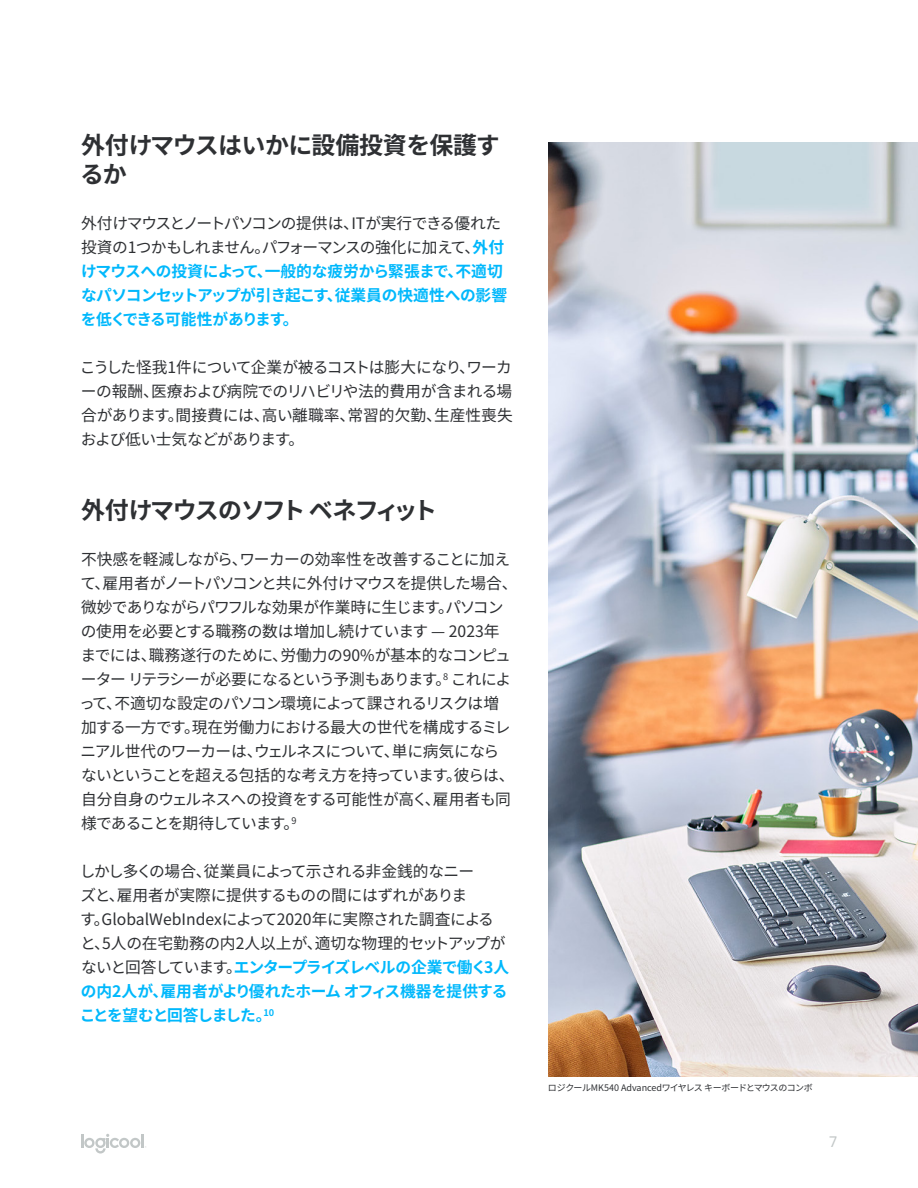
<style>
.page{position:relative;width:918px;height:1188px;background:#fff}
.page>*{position:absolute;margin:0;border:0;box-sizing:border-box;transform-origin:0 0}
.Header_1{font:700 24px/28.5px "Noto Sans CJ Kjp";letter-spacing:-.04em;color:#2e3033}
.Header_1-2{font:700 24px "Noto Sans CJ Kjp";letter-spacing:-.075em;color:#2e3033}
.t1{font:15.75px/24px "Noto Sans CJ Kjp";letter-spacing:-.055em;color:#2e3033}
.t2{font:15.75px/24px "Noto Sans CJ Kjp";letter-spacing:-.015em;color:#2e3033}
.t3{font:700 15.75px/24px "Noto Sans CJ Kjp";letter-spacing:-.03em;color:#00b8fc}
.t4{font:15.75px/24px "Noto Sans CJ Kjp";letter-spacing:-.035em;color:#2e3033;text-align:justify}
.t5{font:15px "Poppins";color:#c2c7c7}
.t6{font:9px "Noto Sans CJ Kjp";letter-spacing:-.045em;color:#2e3033}
.s1{font-weight:400;color:#2e3033}
.s2{font-weight:700;color:#00b8fc}
</style>
<div class="page">
<svg style="left:81px;top:1134px;width:65px;height:20px"></svg>
<hr style="left:141px;top:1134px;width:3px;height:14px;background:#c2c7c7">
<img style="left:548px;top:143px;width:370px;height:933px">
<p class="Header_1" style="left:80px;top:132px;width:421px">外付けマウスはいかに設備投資を保護するか</p>
<p class="t3" style="left:81px;top:212px;width:428px"><span class="s1">外付けマウスとノートパソコンの提供は、ITが実行できる優れた投資の1つかもしれません。パフォーマンスの強化に加えて、</span>外付けマウスへの投資によって、一般的な疲労から緊張まで、不適切なパソコンセットアップが引き起こす、従業員の快適性への影響を低くできる可能性があります。</p>
<p class="t4" style="left:80px;top:356px;width:434px">こうした怪我1件について企業が被るコストは膨大になり、ワーカーの報酬、医療および病院でのリハビリや法的費用が含まれる場合があります。間接費には、高い離職率、常習的欠勤、生産性喪失および低い士気などがあります。</p>
<p class="Header_1-2" style="left:81px;top:496px;width:358px">外付けマウスのソフトベネフィット</p>
<p class="t1" style="left:79px;top:548px;width:440px">不快感を軽減しながら、ワーカーの効率性を改善することに加えて、雇用者がノートパソコンと共に外付けマウスを提供した場合、微妙でありながらパワフルな効果が作業時に生じます。パソコンの使用を必要とする職務の数は増加し続けています — 2023年までには、職務遂行のために、労働力の90%が基本的なコンピューター リテラシーが必要になるという予測もあります。<sup>8</sup> これによって、不適切な設定のパソコン環境によって課されるリスクは増加する一方です。現在労働力における最大の世代を構成するミレニアル世代のワーカーは、ウェルネスについて、単に病気にならないということを超える包括的な考え方を持っています。彼らは、自分自身のウェルネスへの投資をする可能性が高く、雇用者も同様であることを期待しています。<sup>9</sup></p>
<p class="t2" style="left:80px;top:860px;width:431px">しかし多くの場合、従業員によって示される非金銭的なニー<br>ズと、雇用者が実際に提供するものの間にはずれがありま<br>す。GlobalWebIndexによって2020年に実際された調査によると、5人の在宅勤務の内2人以上が、適切な物理的セットアップがないと回答しています。<span class="s2">エンタープライズレベルの企業で働く3人の内2人が、雇用者がより優れたホームオフィス機器を提供することを望むと回答しました。</span><sup>10</sup></p>
<p class="t6" style="left:548px;top:1082px;width:266px">ロジクールMK540 Advancedワイヤレス キーボードとマウスのコンボ</p>
<p class="t5" style="left:829px;top:1134px;width:9px">7</p>
</div>
